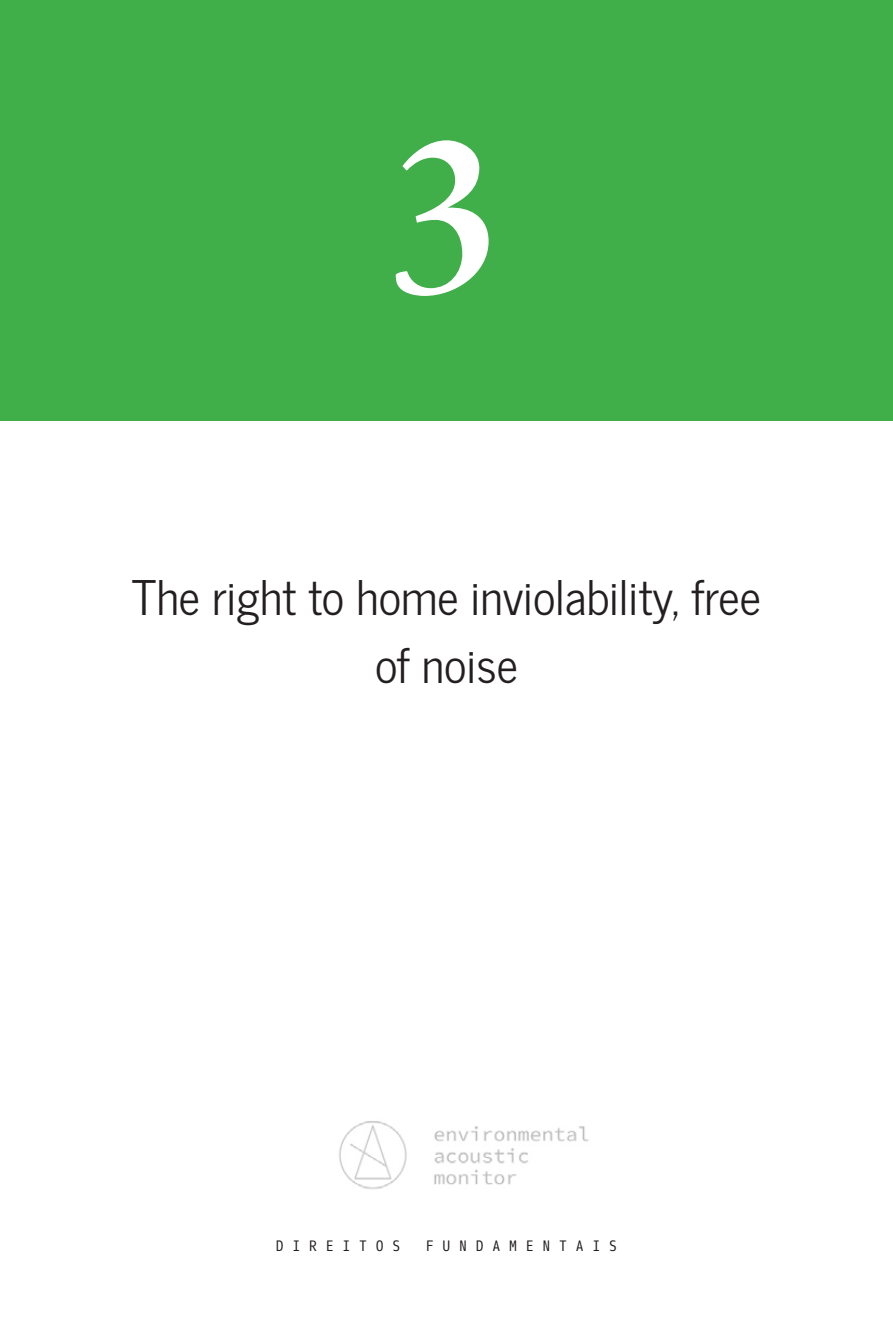
<style>
.page{position:relative;width:893px;height:1340px;background:#fff}
.page>*{position:absolute;margin:0;border:0;box-sizing:border-box;transform-origin:0 0}
.topo{font:700 216px "Sabon LT Std";color:#fff}
.corpo{font:47.25px/67.5px "News Cycle";color:#231f20;text-align:center}
.t1{font:14.62px "Eco Coding";letter-spacing:.6em;color:#231f20}
</style>
<div class="page">
<img style="left:339px;top:1121px;width:250px;height:69px">
<div style="left:0;top:0;width:893px;height:420px;background:#40ae49"></div>
<p class="topo" style="left:386px;top:83px;width:122px">3</p>
<p class="corpo" style="left:132px;top:562px;width:631px">The right to home inviolability, free of noise</p>
<p class="t1" style="left:276px;top:1237px;width:126px">DIREITOS</p>
<p class="t1" style="left:426px;top:1237px;width:193px">FUNDAMENTAIS</p>
</div>
